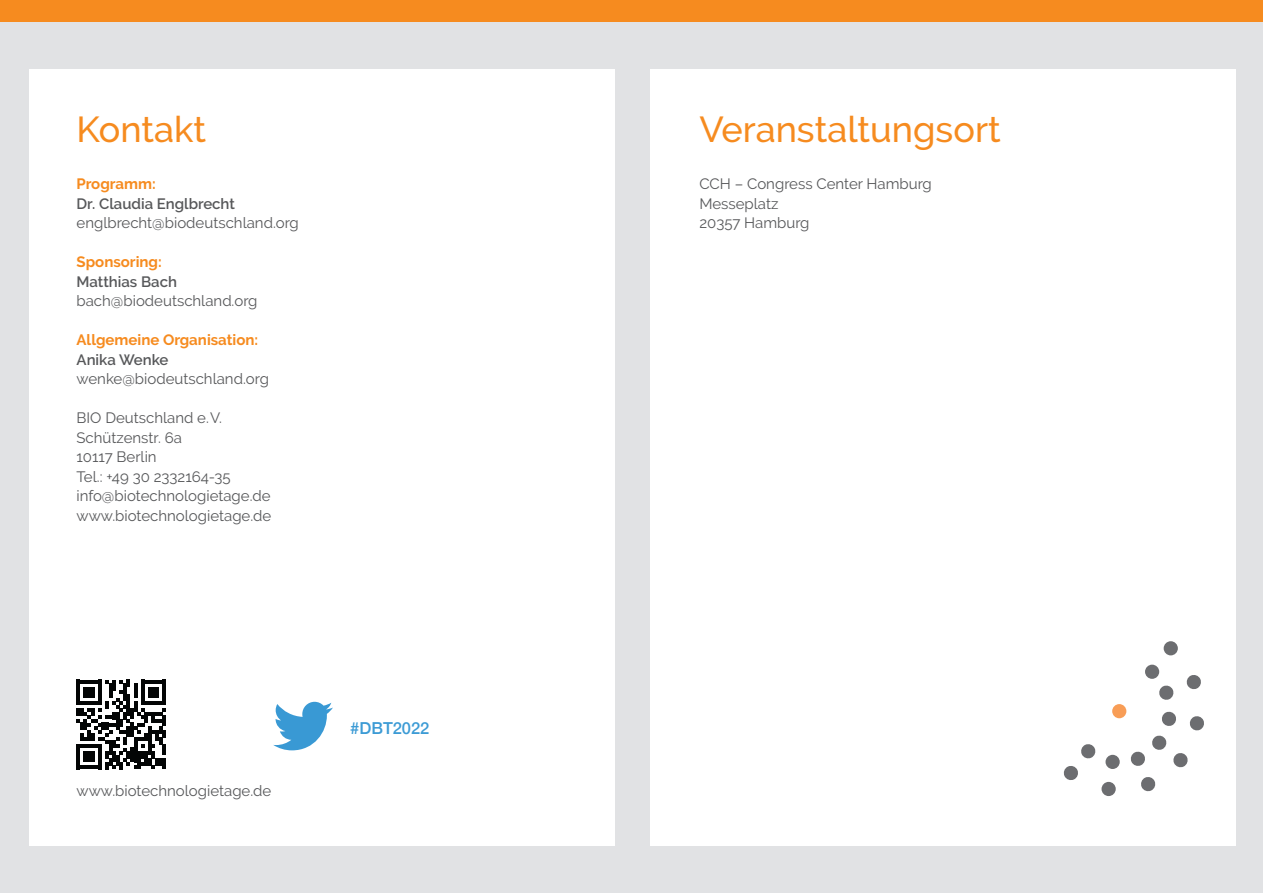
<style>
.page{position:relative;width:1263px;height:893px;background:#e1e2e4}
.page>*{position:absolute;margin:0;border:0;box-sizing:border-box;transform-origin:0 0}
.t1{font:500 36px "Raleway";color:#f68b1f}
.t2{font:500 16.5px "Helvetica Neue";color:#3c9bd5}
.t3{font:15px/19.5px "Raleway";color:#57585a}
.t4{font:700 15px "Raleway";color:#f68b1f}
.t5{font:600 15px "Raleway";color:#57585a}
</style>
<div class="page">
<div style="left:29px;top:69px;width:585px;height:776px;background:#fff"></div>
<svg style="left:273px;top:702px;width:60px;height:48px"></svg>
<svg style="left:77px;top:680px;width:89px;height:89px"></svg>
<hr style="left:162px;top:744px;width:4px;height:11px;background:#030505">
<hr style="left:162px;top:758px;width:4px;height:11px;background:#030505">
<div style="left:0;top:0;width:1263px;height:21px;background:#f68b1f"></div>
<div style="left:650px;top:69px;width:585px;height:776px;background:#fff"></div>
<div style="left:1105px;top:755px;width:15px;height:14px;background:#6c6d70;border-radius:50%"></div>
<svg style="left:1186px;top:675px;width:15px;height:15px"></svg>
<svg style="left:1141px;top:777px;width:15px;height:15px"></svg>
<div style="left:1112px;top:704px;width:14px;height:14px;background:#f89d56;border-radius:50%"></div>
<svg style="left:1064px;top:766px;width:14px;height:14px"></svg>
<div style="left:1101px;top:782px;width:15px;height:14px;background:#6c6d70;border-radius:50%"></div>
<div style="left:1164px;top:641px;width:14px;height:14px;background:#6c6d70;border-radius:50%"></div>
<svg style="left:1081px;top:744px;width:15px;height:15px"></svg>
<svg style="left:1130px;top:711px;width:74px;height:57px"></svg>
<div style="left:1145px;top:665px;width:14px;height:14px;background:#6c6d70;border-radius:50%"></div>
<svg style="left:1159px;top:685px;width:15px;height:15px"></svg>
<h1 class="t1" style="left:77px;top:108px;width:131px">Kontakt</h1>
<p class="t4" style="left:77px;top:175px;width:81px">Programm:</p>
<p class="t5" style="left:77px;top:195px;width:160px">Dr. Claudia Englbrecht</p>
<p class="t3" style="left:77px;top:213px;width:224px">englbrecht@biodeutschland.org</p>
<p class="t4" style="left:77px;top:253px;width:87px">Sponsoring:</p>
<p class="t5" style="left:77px;top:273px;width:102px">Matthias Bach</p>
<p class="t3" style="left:77px;top:291px;width:183px">bach@biodeutschland.org</p>
<p class="t4" style="left:77px;top:331px;width:183px">Allgemeine Organisation:</p>
<p class="t5" style="left:77px;top:351px;width:93px">Anika Wenke</p>
<p class="t3" style="left:77px;top:369px;width:194px">wenke@biodeutschland.org</p>
<p class="t3" style="left:77px;top:408px;width:196px">BIO Deutschland e.V.<br>Schützenstr. 6a<br>10117 Berlin<br>Tel.: +49 30 2332164-35 info@biotechnologietage.de www.biotechnologietage.de</p>
<p class="t3" style="left:77px;top:781px;width:196px">www.biotechnologietage.de</p>
<p class="t2" style="left:350px;top:715px;width:81px">#DBT2022</p>
<h1 class="t1" style="left:699px;top:108px;width:303px">Veranstaltungsort</h1>
<p class="t3" style="left:699px;top:174px;width:234px">CCH – Congress Center Hamburg<br>Messeplatz<br>20357 Hamburg</p>
</div>
